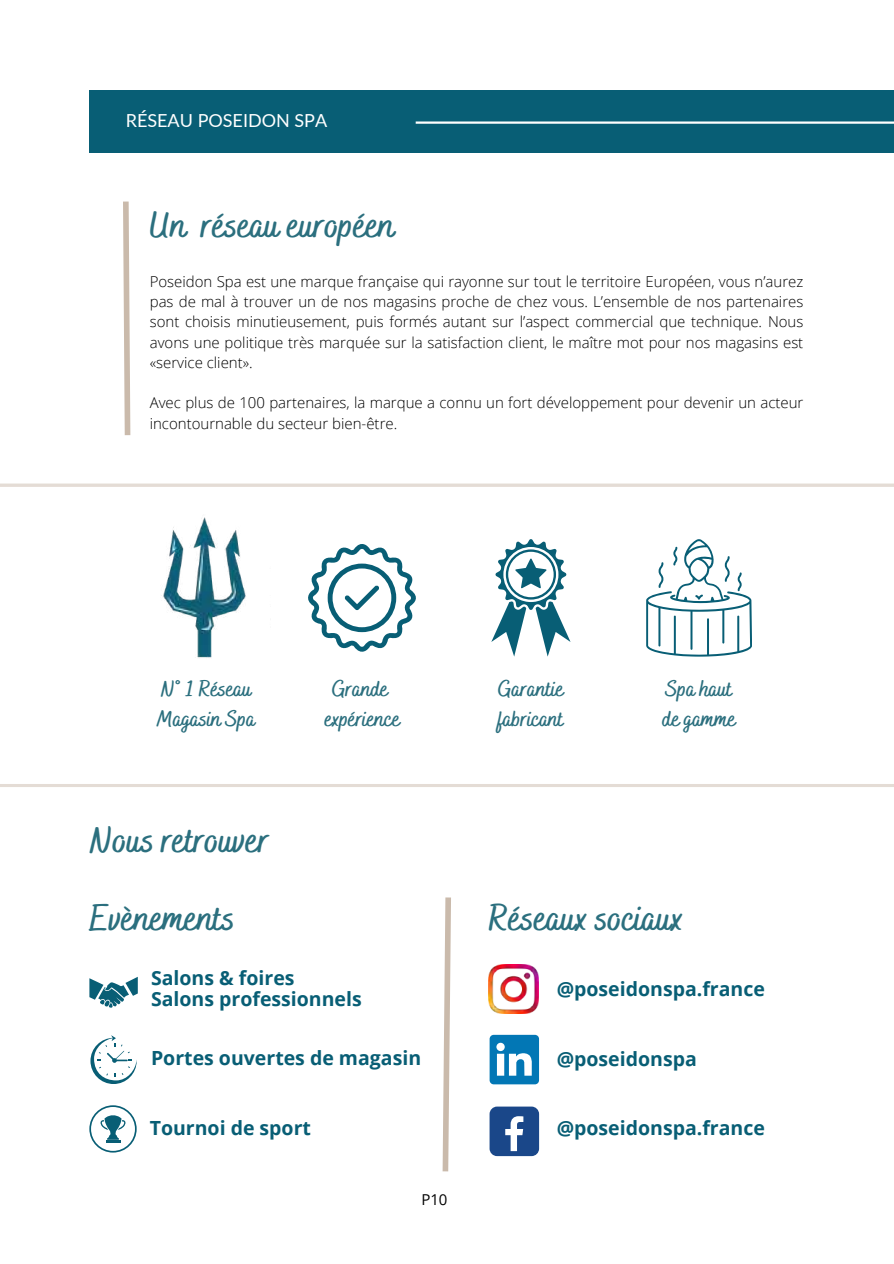
<style>
.page{position:relative;width:894px;height:1264px;background:#fff}
.page>*{position:absolute;margin:0;border:0;box-sizing:border-box;transform-origin:0 0}
.t1{font:700 37.05px "Bakerie Smooth";color:#2b6f7e}
.t2{font:700 22.5px/30.3px "Bakerie Smooth";color:#2b6f7e}
.t3{font:700 19.5px/21.5px "Open Sans";color:#085e75}
.t4{font:18px "Lato";color:#fff}
.t5{font:300 15px/20.2px "Open Sans";color:#000;text-align:justify}
.t6{font:15px "Open Sans";color:#000}
</style>
<div class="page">
<div style="left:89px;top:90px;width:804px;height:63px;background:#085e75"></div>
<hr style="left:415px;top:121px;width:478px;height:3px;background:#fff">
<svg style="left:123px;top:201px;width:8px;height:235px"></svg>
<hr style="left:0;top:784px;width:893px;height:3px;background:#e4dcd5">
<img style="left:163px;top:517px;width:83px;height:141px">
<svg style="left:491px;top:539px;width:79px;height:117px"></svg>
<svg style="left:646px;top:539px;width:105px;height:117px"></svg>
<svg style="left:308px;top:544px;width:108px;height:108px"></svg>
<svg style="left:0;top:483px;width:893px;height:4px;fill:#e5ddd7"></svg>
<svg style="left:442px;top:897px;width:9px;height:275px"></svg>
<img style="left:488px;top:964px;width:50px;height:49px">
<svg style="left:489px;top:1034px;width:50px;height:50px"></svg>
<div style="left:489px;top:1106px;width:50px;height:50px;background:#1a4789;border-radius:8px"></div>
<svg style="left:505px;top:1116px;width:18px;height:35px"></svg>
<svg style="left:90px;top:1035px;width:47px;height:48px"></svg>
<svg style="left:89px;top:1105px;width:48px;height:47px"></svg>
<svg style="left:89px;top:976px;width:49px;height:31px"></svg>
<p class="t4" style="left:126px;top:109px;width:203px">RÉSEAU POSEIDON SPA</p>
<h1 class="t1" style="left:150px;top:203px;width:246px">Un réseau européen</h1>
<p class="t5" style="left:150px;top:271px;width:655px">Poseidon Spa est une marque française qui rayonne sur tout le territoire Européen, vous n’aurez pas de mal à trouver un de nos magasins proche de chez vous. L’ensemble de nos partenaires sont choisis minutieusement, puis formés autant sur l’aspect commercial que technique. Nous avons une politique très marquée sur la satisfaction client, le maître mot pour nos magasins est «service client».</p>
<p class="t5" style="left:150px;top:392px;width:655px">Avec plus de 100 partenaires, la marque a connu un fort développement pour devenir un acteur incontournable du secteur bien-être.</p>
<h2 class="t2" style="left:157px;top:675px;width:99px">N° 1 Réseau<br>Magasin Spa</h2>
<h2 class="t2" style="left:324px;top:675px;width:77px;text-align:center">Grande expérience</h2>
<h2 class="t2" style="left:498px;top:675px;width:67px">Garantie fabricant</h2>
<h2 class="t2" style="left:662px;top:675px;width:75px">Spa haut de gamme</h2>
<h1 class="t1" style="left:89px;top:818px;width:182px">Nous retrouver</h1>
<h1 class="t1" style="left:89px;top:896px;width:147px">Evènements</h1>
<h1 class="t1" style="left:488px;top:896px;width:196px">Réseaux sociaux</h1>
<h3 class="t3" style="left:151px;top:966px;width:212px">Salons &amp; foires<br>Salons professionnels</h3>
<h3 class="t3" style="left:151px;top:1046px;width:271px">Portes ouvertes de magasin</h3>
<h3 class="t3" style="left:150px;top:1116px;width:163px">Tournoi de sport</h3>
<p class="t6" style="left:421px;top:1189px;width:28px">P10</p>
<h3 class="t3" style="left:556px;top:977px;width:210px">@poseidonspa.france</h3>
<h3 class="t3" style="left:556px;top:1047px;width:141px">@poseidonspa</h3>
<h3 class="t3" style="left:556px;top:1116px;width:210px">@poseidonspa.france</h3>
</div>
